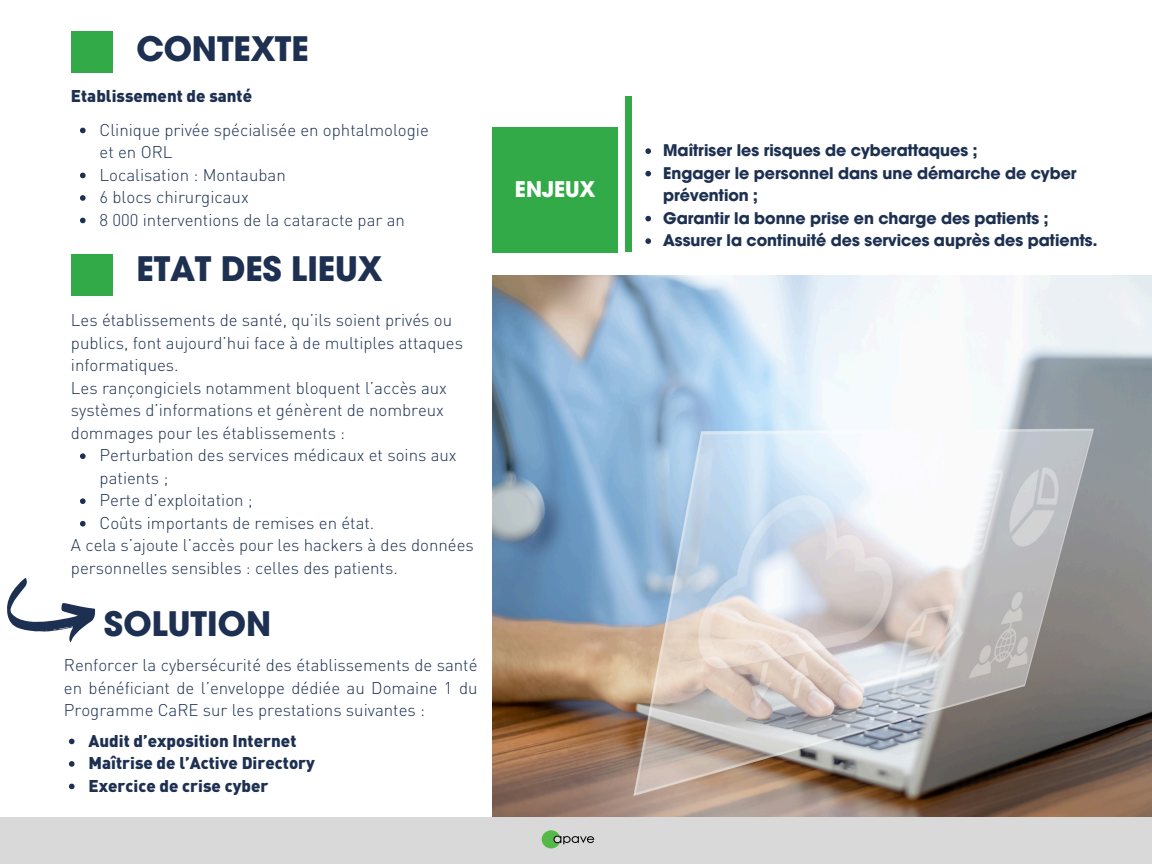
<style>
.page{position:relative;width:1152px;height:864px;background:#fff}
.page>*{position:absolute;margin:0;border:0;box-sizing:border-box;transform-origin:0 0}
.t1{font:700 37.2px "Avant Gard Goth EF";color:#1d3051}
.t2{font:700 23.7px "Avant Gard Goth EF";color:#fff}
.t3{font:700 17.7px/22.5px "Avant Gard Goth EF";color:#1d3051}
.t4{font:300 16.8px/22.5px "DIN Pro";color:#1d3051}
.t5{font:900 16.8px "DIN Pro";color:#1d3051}
</style>
<div class="page">
<img style="left:492px;top:276px;width:660px;height:541px">
<div style="left:492px;top:128px;width:126px;height:125px;background:#31aa47"></div>
<div style="left:71px;top:31px;width:41px;height:42px;background:#31aa47"></div>
<div style="left:71px;top:254px;width:41px;height:41px;background:#31aa47"></div>
<svg style="left:7px;top:578px;width:88px;height:64px"></svg>
<div style="left:0;top:817px;width:1152px;height:47px;background:#d9d9d9"></div>
<svg style="left:80px;top:453px;width:6px;height:6px"></svg>
<svg style="left:80px;top:498px;width:6px;height:6px"></svg>
<svg style="left:80px;top:521px;width:6px;height:6px"></svg>
<svg style="left:645px;top:148px;width:6px;height:6px"></svg>
<svg style="left:645px;top:171px;width:6px;height:5px"></svg>
<svg style="left:645px;top:216px;width:6px;height:5px"></svg>
<svg style="left:645px;top:238px;width:6px;height:6px"></svg>
<svg style="left:80px;top:128px;width:6px;height:5px"></svg>
<svg style="left:80px;top:173px;width:6px;height:5px"></svg>
<svg style="left:80px;top:195px;width:6px;height:6px"></svg>
<svg style="left:80px;top:218px;width:6px;height:5px"></svg>
<svg style="left:542px;top:830px;width:52px;height:18px"></svg>
<svg style="left:69px;top:739px;width:6px;height:5px"></svg>
<svg style="left:69px;top:761px;width:6px;height:6px"></svg>
<svg style="left:69px;top:784px;width:6px;height:5px"></svg>
<h1 class="t1" style="left:136px;top:27px;width:174px">CONTEXTE</h1>
<p class="t5" style="left:71px;top:84px;width:183px">Etablissement de santé</p>
<p class="t4" style="left:100px;top:118px;width:331px">Clinique privée spécialisée en ophtalmologie et en ORL</p>
<p class="t4" style="left:100px;top:163px;width:188px">Localisation : Montauban</p>
<p class="t4" style="left:100px;top:185px;width:151px">6 blocs chirurgicaux</p>
<p class="t4" style="left:100px;top:208px;width:307px">8 000 interventions de la cataracte par an</p>
<p class="t1" style="left:136px;top:247px;width:247px">ETAT DES LIEUX</p>
<p class="t4" style="left:71px;top:308px;width:394px">Les établissements de santé, qu’ils soient privés ou publics, font aujourd’hui face à de multiples attaques informatiques.</p>
<p class="t4" style="left:71px;top:376px;width:378px">Les rançongiciels notamment bloquent l’accès aux systèmes d’informations et génèrent de nombreux dommages pour les établissements :</p>
<p class="t4" style="left:100px;top:443px;width:359px">Perturbation des services médicaux et soins aux patients ;</p>
<p class="t4" style="left:100px;top:488px;width:155px">Perte d’exploitation ;</p>
<p class="t4" style="left:100px;top:511px;width:276px">Coûts importants de remises en état.</p>
<p class="t4" style="left:71px;top:533px;width:404px">A cela s’ajoute l’accès pour les hackers à des données personnelles sensibles : celles des patients.</p>
<p class="t1" style="left:104px;top:602px;width:168px">SOLUTION</p>
<h2 class="t4" style="left:64px;top:653px;width:415px;text-align:justify">Renforcer la cybersécurité des établissements de santé en bénéficiant de l’enveloppe dédiée au Domaine 1 du Programme CaRE sur les prestations suivantes :</h2>
<h1 class="t5" style="left:89px;top:729px;width:209px">Audit d’exposition Internet</h1>
<p class="t5" style="left:89px;top:752px;width:228px">Maîtrise de l’Active Directory</p>
<p class="t5" style="left:89px;top:774px;width:181px">Exercice de crise cyber</p>
<h3 class="t2" style="left:515px;top:176px;width:82px">ENJEUX</h3>
<h1 class="t3" style="left:663px;top:139px;width:316px">Maîtriser les risques de cyberattaques ;</h1>
<p class="t3" style="left:663px;top:162px;width:415px">Engager le personnel dans une démarche de cyber prévention ;</p>
<p class="t3" style="left:663px;top:207px;width:387px">Garantir la bonne prise en charge des patients ;</p>
<p class="t3" style="left:663px;top:229px;width:436px">Assurer la continuité des services auprès des patients.</p>
</div>
